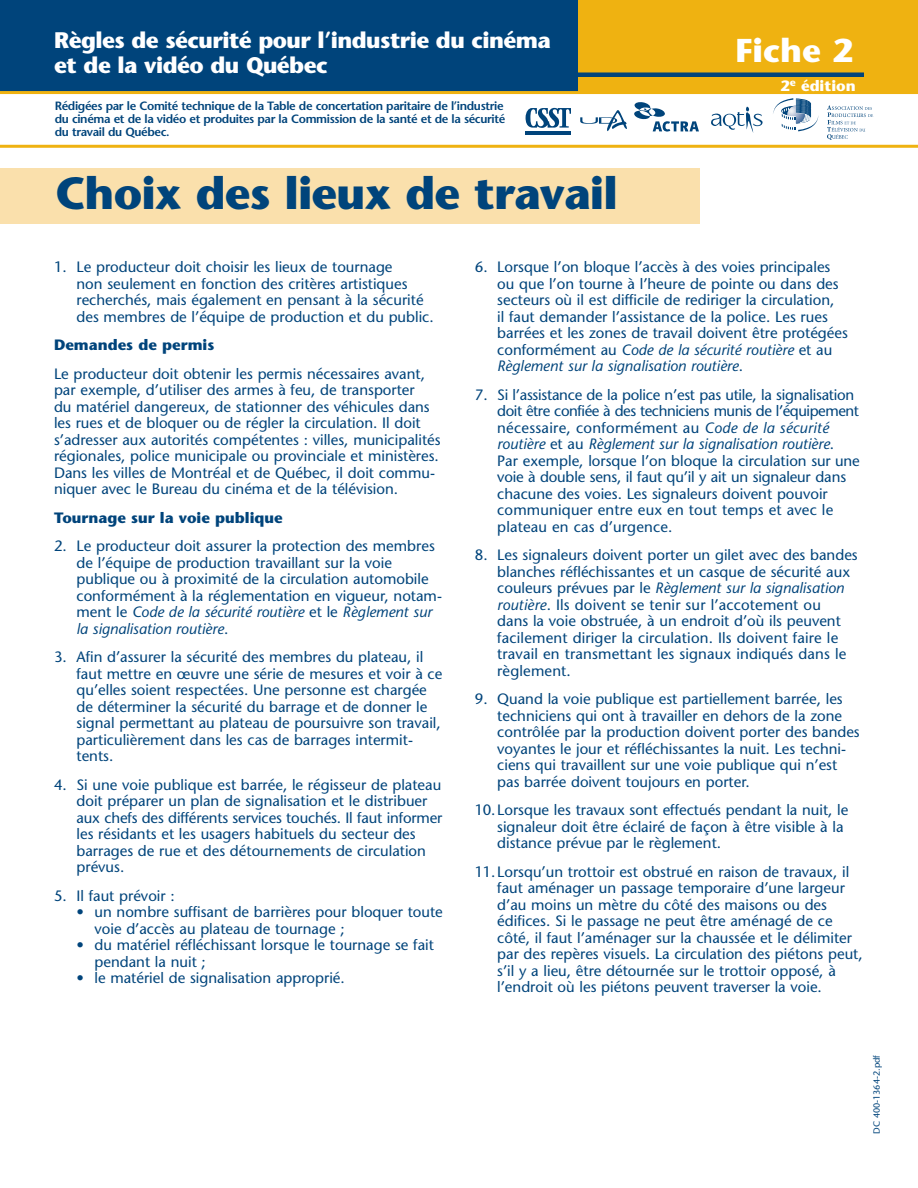
<style>
.page{position:relative;width:918px;height:1188px;background:#fff}
.page>*{position:absolute;margin:0;border:0;box-sizing:border-box;transform-origin:0 0}
.t1{font:700 45px "Stone Sans";letter-spacing:-.02em;color:#00447b}
.t2{font:700 33px "Stone Sans";color:#fff}
.t3{font:700 22.5px/25.5px "Stone Sans";letter-spacing:-.025em;color:#fff}
.t4{font:15px/16.5px "Stone Sans";color:#00447b}
.t5{font:700 15px "Stone Sans";color:#00447b}
.t6{font:700 15px "Stone Sans";color:#fff}
.t7{font:600 12px/12.8px "Stone Sans";letter-spacing:-.03em;color:#00447b}
.t8{font:9px "Stone Sans";color:#00447b}
.s1{font-style:italic}
</style>
<div class="page">
<div style="left:0;top:169px;width:699px;height:55px;background:#fae0ac"></div>
<div style="left:576px;top:1px;width:342px;height:92px;background:#efb211"></div>
<hr style="left:0;top:145px;width:918px;height:3px;background:#efb211">
<div style="left:566px;top:72px;width:298px;height:5px;background:#00447b"></div>
<div style="left:0;top:0;width:578px;height:91px;background:#00447b"></div>
<hr style="left:0;top:91px;width:918px;height:3px;background:#efb211">
<hr style="left:526px;top:133px;width:45px;height:2px;background:#00447b">
<svg style="left:526px;top:108px;width:45px;height:20px"></svg>
<hr style="left:526px;top:131px;width:45px;height:1px;background:#00447b">
<svg style="left:580px;top:110px;width:47px;height:21px"></svg>
<svg style="left:634px;top:102px;width:65px;height:30px"></svg>
<svg style="left:711px;top:107px;width:52px;height:26px"></svg>
<svg style="left:827px;top:105px;width:46px;height:35px"></svg>
<svg style="left:773px;top:98px;width:46px;height:33px"></svg>
<h3 class="t3" style="left:54px;top:29px;width:498px">Règles de sécurité pour l’industrie du cinéma et de la vidéo du Québec</h3>
<p class="t7" style="left:55px;top:101px;width:452px">Rédigées par le Comité technique de la Table de concertation paritaire de l’industrie du cinéma et de la vidéo et produites par la Commission de la santé et de la sécurité du travail du Québec.</p>
<h1 class="t1" style="left:56px;top:176px;width:564px">Choix des lieux de travail</h1>
<h2 class="t2" style="left:735px;top:38px;width:119px">Fiche 2</h2>
<p class="t6" style="left:780px;top:80px;width:77px">2<sup>e</sup> édition</p>
<p class="t4" style="left:76px;top:260px;width:359px;text-indent:-22px">1. Le producteur doit choisir les lieux de tournage<br>non seulement en fonction des critères artistiques recherchés, mais également en pensant à la sécurité des membres de l’équipe de production et du public.</p>
<p class="t5" style="left:54px;top:339px;width:162px">Demandes de permis</p>
<p class="t4" style="left:54px;top:367px;width:388px">Le producteur doit obtenir les permis nécessaires avant, par exemple, d’utiliser des armes à feu, de transporter<br>du matériel dangereux, de stationner des véhicules dans les rues et de bloquer ou de régler la circulation. Il doit s’adresser aux autorités compétentes : villes, municipalités régionales, police municipale ou provinciale et ministères.<br>Dans les villes de Montréal et de Québec, il doit commu&shy;niquer avec le Bureau du cinéma et de la télévision.</p>
<p class="t5" style="left:54px;top:511px;width:230px">Tournage sur la voie publique</p>
<p class="t4" style="left:76px;top:539px;width:367px;text-indent:-22px">2. Le producteur doit assurer la protection des membres de l’équipe de production travaillant sur la voie publique ou à proximité de la circulation automobile conformément à la réglementation en vigueur, notam&shy;ment le <span class="s1">Code de la sécurité routière</span> et le <span class="s1">Règlement sur la signalisation routière</span>.</p>
<p class="t4" style="left:76px;top:650px;width:367px;text-indent:-22px">3. Afin d’assurer la sécurité des membres du plateau, il faut mettre en œuvre une série de mesures et voir à ce qu’elles soient respectées. Une personne est chargée de déterminer la sécurité du barrage et de donner le signal permettant au plateau de poursuivre son travail, particulièrement dans les cas de barrages intermit&shy;tents.</p>
<p class="t4" style="left:76px;top:778px;width:367px;text-indent:-22px">4. Si une voie publique est barrée, le régisseur de plateau doit préparer un plan de signalisation et le distribuer aux chefs des différents services touchés. Il faut informer les résidants et les usagers habituels du secteur des barrages de rue et des détournements de circulation prévus.</p>
<p class="t4" style="left:54px;top:889px;width:122px">5. Il faut prévoir :</p>
<p class="t4" style="left:94px;top:905px;width:350px;text-indent:-18px">• un nombre suffisant de barrières pour bloquer toute voie d’accès au plateau de tournage ;</p>
<p class="t4" style="left:94px;top:938px;width:341px;text-indent:-18px">• du matériel réfléchissant lorsque le tournage se fait pendant la nuit ;</p>
<p class="t4" style="left:76px;top:971px;width:270px">• le matériel de signalisation approprié.</p>
<p class="t4" style="left:497px;top:260px;width:352px;text-indent:-22px">6. Lorsque l’on bloque l’accès à des voies principales ou que l’on tourne à l’heure de pointe ou dans des secteurs où il est difficile de rediriger la circulation,<br>il faut demander l’assistance de la police. Les rues barrées et les zones de travail doivent être protégées conformément au <span class="s1">Code de la sécurité routière</span> et au <span class="s1">Règlement sur la signalisation routière</span>.</p>
<p class="t4" style="left:497px;top:388px;width:364px;text-indent:-22px">7. Si l’assistance de la police n’est pas utile, la signalisation doit être confiée à des techniciens munis de l’équipement nécessaire, conformément au <span class="s1">Code de la sécurité routière</span> et au <span class="s1">Règlement sur la signalisation routière</span>.<br>Par exemple, lorsque l’on bloque la circulation sur une voie à double sens, il faut qu’il y ait un signaleur dans chacune des voies. Les signaleurs doivent pouvoir communiquer entre eux en tout temps et avec le plateau en cas d’urgence.</p>
<p class="t4" style="left:497px;top:548px;width:362px;text-indent:-22px">8. Les signaleurs doivent porter un gilet avec des bandes blanches réfléchissantes et un casque de sécurité aux couleurs prévues par le <span class="s1">Règlement sur la signalisation routière</span>. Ils doivent se tenir sur l’accotement ou<br>dans la voie obstruée, à un endroit d’où ils peuvent facilement diriger la circulation. Ils doivent faire le travail en transmettant les signaux indiqués dans le règlement.</p>
<p class="t4" style="left:497px;top:692px;width:364px;text-indent:-22px">9. Quand la voie publique est partiellement barrée, les techniciens qui ont à travailler en dehors de la zone contrôlée par la production doivent porter des bandes voyantes le jour et réfléchissantes la nuit. Les techni&shy;ciens qui travaillent sur une voie publique qui n’est pas barrée doivent toujours en porter.</p>
<p class="t4" style="left:497px;top:803px;width:353px;text-indent:-22px">10.Lorsque les travaux sont effectués pendant la nuit, le signaleur doit être éclairé de façon à être visible à la distance prévue par le règlement.</p>
<p class="t4" style="left:497px;top:865px;width:367px;text-indent:-22px">11. Lorsqu’un trottoir est obstrué en raison de travaux, il faut aménager un passage temporaire d’une largeur d’au moins un mètre du côté des maisons ou des édifices. Si le passage ne peut être aménagé de ce côté, il faut l’aménager sur la chaussée et le délimiter par des repères visuels. La circulation des piétons peut, s’il y a lieu, être détournée sur le trottoir opposé, à l’endroit où les piétons peuvent traverser la voie.</p>
<p class="t8" style="left:873px;top:1134px;width:80px;rotate:-90deg">DC 400-1364-2.pdf</p>
</div>
